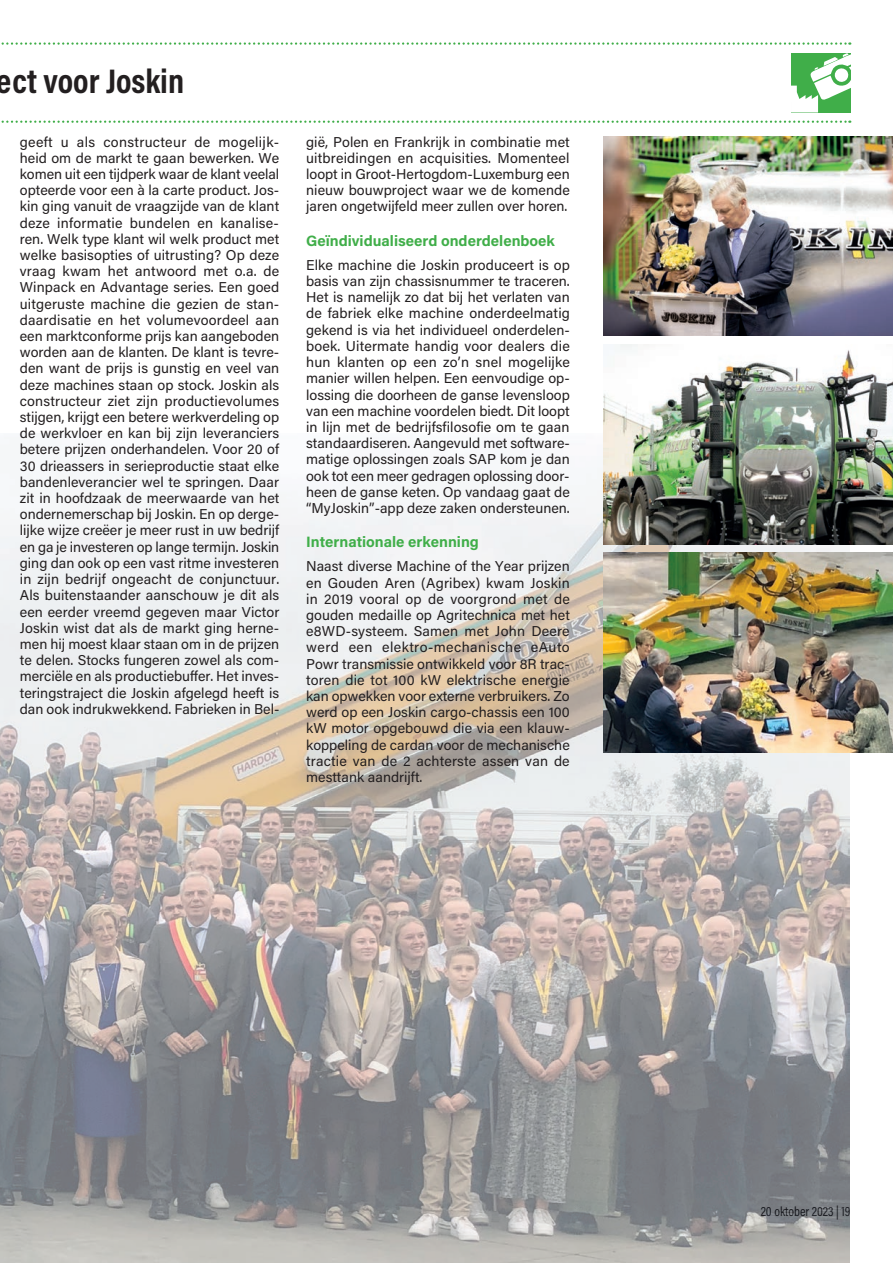
<style>
.page{position:relative;width:893px;height:1263px;background:#fff}
.page>*{position:absolute;margin:0;border:0;box-sizing:border-box;transform-origin:0 0}
.t1{font:700 34.5px "Acumin Pro Cond";color:#231f20}
.t2{font:700 15px "Acumin Pro";color:#40ae49}
.t3{font:14.25px/16.2px "Acumin Pro";color:#231f20;text-align:justify}
.t4{font:13.5px "Acumin Pro Cond";color:#231f20}
</style>
<div class="page">
<img style="left:0;top:434px;width:849px;height:829px">
<svg style="left:1px;top:42px;width:849px;height:3px"></svg>
<svg style="left:1px;top:121px;width:849px;height:2px"></svg>
<svg style="left:791px;top:53px;width:59px;height:59px"></svg>
<img style="left:604px;top:136px;width:289px;height:200px">
<img style="left:604px;top:344px;width:289px;height:200px">
<img style="left:604px;top:553px;width:289px;height:200px">
<h1 class="t1" style="left:-3px;top:59px;width:189px">ect voor Joskin</h1>
<p class="t3" style="left:20px;top:133px;width:261px">geeft u als constructeur de mogelijk&shy;heid om de markt te gaan bewerken. We komen uit een tijdperk waar de klant veelal opteerde voor een à la carte product. Jos&shy;kin ging vanuit de vraagzijde van de klant deze informatie bundelen en kanalise&shy;ren. Welk type klant wil welk product met welke basisopties of uitrusting? Op deze vraag kwam het antwoord met o.a. de Winpack en Advantage series. Een goed uitgeruste machine die gezien de stan&shy;daardisatie en het volumevoordeel aan een marktconforme prijs kan aangeboden worden aan de klanten. De klant is tevre&shy;den want de prijs is gunstig en veel van deze machines staan op stock. Joskin als constructeur ziet zijn productievolumes stijgen, krijgt een betere werkverdeling op de werkvloer en kan bij zijn leveranciers betere prijzen onderhandelen. Voor 20 of 30 drieassers in serieproductie staat elke bandenleverancier wel te springen. Daar zit in hoofdzaak de meerwaarde van het ondernemerschap bij Joskin. En op derge&shy;lijke wijze creëer je meer rust in uw bedrijf en ga je investeren op lange termijn. Joskin ging dan ook op een vast ritme investeren in zijn bedrijf ongeacht de conjunctuur.<br>Als buitenstaander aanschouw je dit als een eerder vreemd gegeven maar Victor Joskin wist dat als de markt ging herne&shy;men hij moest klaar staan om in de prijzen te delen. Stocks fungeren zowel als com&shy;merciële en als productiebuffer. Het inves&shy;teringstraject die Joskin afgelegd heeft is dan ook indrukwekkend. Fabrieken in Bel-</p>
<p class="t3" style="left:306px;top:133px;width:265px">gië, Polen en Frankrijk in combinatie met uitbreidingen en acquisities. Momenteel loopt in Groot-Hertogdom-Luxemburg een nieuw bouwproject waar we de komende jaren ongetwijfeld meer zullen over horen.</p>
<p class="t2" style="left:306px;top:230px;width:250px">Geïndividualiseerd onderdelenboek</p>
<p class="t3" style="left:306px;top:256px;width:265px">Elke machine die Joskin produceert is op basis van zijn chassisnummer te traceren.<br>Het is namelijk zo dat bij het verlaten van de fabriek elke machine onderdeelmatig gekend is via het individueel onderdelen&shy;boek. Uitermate handig voor dealers die hun klanten op een zo’n snel mogelijke manier willen helpen. Een eenvoudige op&shy;lossing die doorheen de ganse levensloop van een machine voordelen biedt. Dit loopt in lijn met de bedrijfsfilosofie om te gaan standaardiseren. Aangevuld met software&shy;matige oplossingen zoals SAP kom je dan ook tot een meer gedragen oplossing door&shy;heen de ganse keten. Op vandaag gaat de “MyJoskin”-app deze zaken ondersteunen.</p>
<p class="t2" style="left:306px;top:531px;width:174px">Internationale erkenning</p>
<p class="t3" style="left:306px;top:558px;width:265px">Naast diverse Machine of the Year prijzen en Gouden Aren (Agribex) kwam Joskin in 2019 vooral op de voorgrond met de gouden medaille op Agritechnica met het e8WD-systeem. Samen met John Deere werd een elektro-mechanische eAuto Powr transmissie ontwikkeld voor 8R trac&shy;toren die tot 100 kW elektrische energie kan opwekken voor externe verbruikers. Zo werd op een Joskin cargo-chassis een 100 kW motor opgebouwd die via een klauw&shy;koppeling de cardan voor de mechanische tractie van de 2 achterste assen van de mesttank aandrijft.</p>
<p class="t4" style="left:761px;top:1202px;width:91px">20 oktober 2023 | 19</p>
</div>
